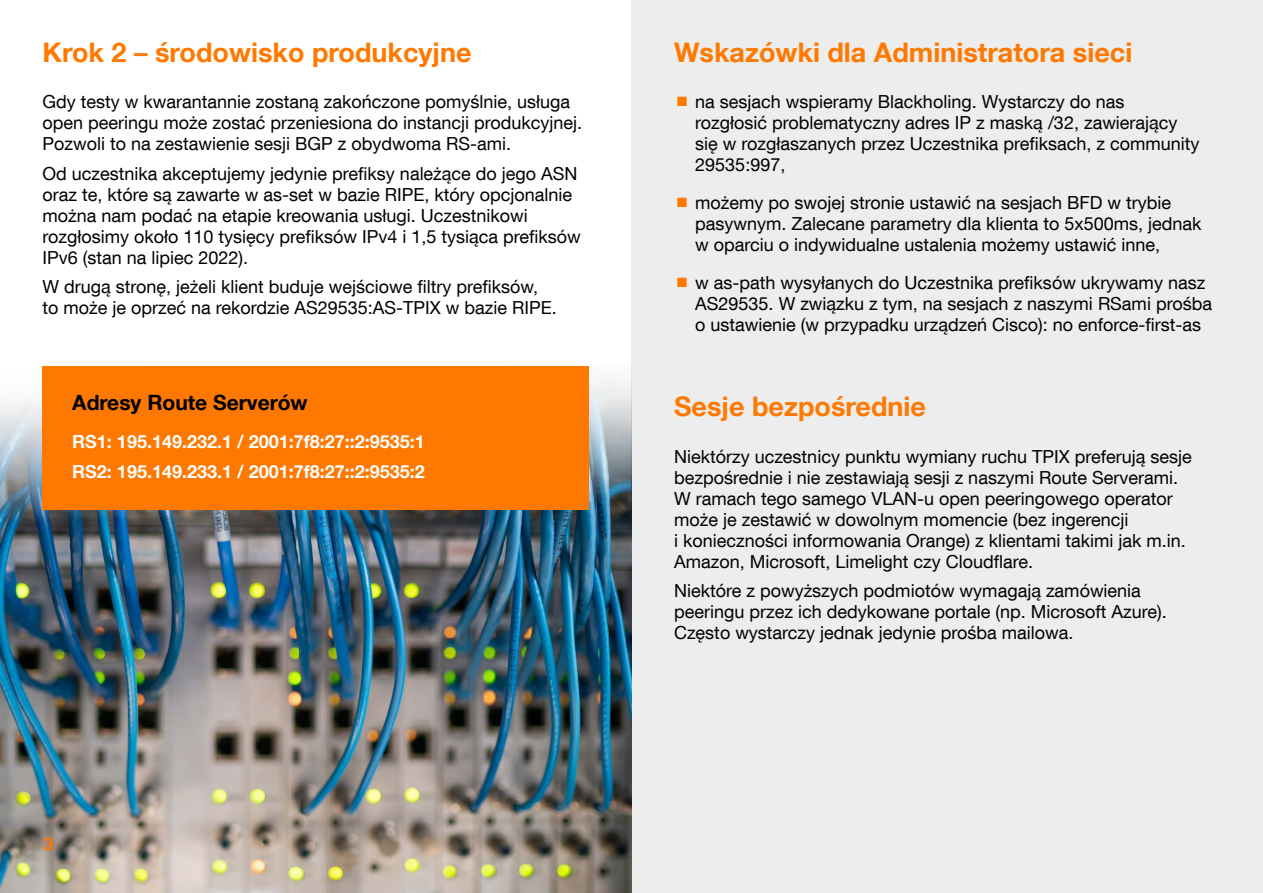
<style>
.page{position:relative;width:1263px;height:893px;background:#fff}
.page>*{position:absolute;margin:0;border:0;box-sizing:border-box;transform-origin:0 0}
.Bigger_-_header_-_white{font:700 27px "Helvetica Neue";color:#ff7900}
.Bigger_-_header_-_white-2{font:700 21px "Helvetica Neue";color:#000}
.Bigger_-_header_-_white-3{font:18px/21px "Helvetica Neue";color:#000}
.Bigger_-_header_-_white-4{font:700 18px "Helvetica Neue";color:#fff}
.Bigger_-_header_-_white-5{font:700 18px "Helvetica Neue";color:#ff7900}
</style>
<div class="page">
<div style="left:631px;top:0;width:632px;height:893px;background:#ededed"></div>
<img style="left:0;top:366px;width:631px;height:527px">
<div style="left:43px;top:366px;width:546px;height:143px;background:#ff7900"></div>
<p class="Bigger_-_header_-_white" style="left:43px;top:35px;width:431px">Krok 2 – środowisko produkcyjne</p>
<p class="Bigger_-_header_-_white-3" style="left:43px;top:91px;width:541px">Gdy testy w kwarantannie zostaną zakończone pomyślnie, usługa open peeringu może zostać przeniesiona do instancji produkcyjnej.<br>Pozwoli to na zestawienie sesji BGP z obydwoma RS-ami.</p>
<p class="Bigger_-_header_-_white-3" style="left:43px;top:162px;width:540px">Od uczestnika akceptujemy jedynie prefiksy należące do jego ASN oraz te, które są zawarte w as-set w bazie RIPE, który opcjonalnie można nam podać na etapie kreowania usługi. Uczestnikowi rozgłosimy około 110 tysięcy prefiksów IPv4 i 1,5 tysiąca prefiksów IPv6 (stan na lipiec 2022).</p>
<p class="Bigger_-_header_-_white-3" style="left:43px;top:276px;width:516px">W drugą stronę, jeżeli klient buduje wejściowe filtry prefiksów, to może je oprzeć na rekordzie AS29535:AS-TPIX w bazie RIPE.</p>
<p class="Bigger_-_header_-_white-2" style="left:72px;top:390px;width:237px">Adresy Route Serverów</p>
<p class="Bigger_-_header_-_white-4" style="left:72px;top:431px;width:354px">RS1: 195.149.232.1 / 2001:7f8:27::2:9535:1</p>
<p class="Bigger_-_header_-_white-4" style="left:72px;top:460px;width:354px">RS2: 195.149.233.1 / 2001:7f8:27::2:9535:2</p>
<p class="Bigger_-_header_-_white-5" style="left:44px;top:833px;width:12px">3</p>
<p class="Bigger_-_header_-_white" style="left:674px;top:35px;width:460px">Wskazówki dla Administratora sieci</p>
<p class="Bigger_-_header_-_white-3" style="left:695px;top:91px;width:506px">na sesjach wspieramy Blackholing. Wystarczy do nas rozgłosić problematyczny adres IP z maską /32, zawierający się w rozgłaszanych przez Uczestnika prefiksach, z community 29535:997,</p>
<p class="Bigger_-_header_-_white-3" style="left:695px;top:192px;width:508px">możemy po swojej stronie ustawić na sesjach BFD w trybie pasywnym. Zalecane parametry dla klienta to 5x500ms, jednak w oparciu o indywidualne ustalenia możemy ustawić inne,</p>
<p class="Bigger_-_header_-_white-3" style="left:695px;top:272px;width:518px">w as-path wysyłanych do Uczestnika prefiksów ukrywamy nasz<br>AS29535. W związku z tym, na sesjach z naszymi RSami prośba o ustawienie (w przypadku urządzeń Cisco): no enforce-first-as</p>
<p class="Bigger_-_header_-_white" style="left:674px;top:390px;width:254px">Sesje bezpośrednie</p>
<p class="Bigger_-_header_-_white-3" style="left:674px;top:446px;width:519px">Niektórzy uczestnicy punktu wymiany ruchu TPIX preferują sesje bezpośrednie i nie zestawiają sesji z naszymi Route Serverami.<br>W ramach tego samego VLAN-u open peeringowego operator może je zestawić w dowolnym momencie (bez ingerencji<br>i konieczności informowania Orange) z klientami takimi jak m.in.<br>Amazon, Microsoft, Limelight czy Cloudflare.</p>
<p class="Bigger_-_header_-_white-3" style="left:674px;top:580px;width:494px">Niektóre z powyższych podmiotów wymagają zamówienia peeringu przez ich dedykowane portale (np. Microsoft Azure).<br>Często wystarczy jednak jedynie prośba mailowa.</p>
</div>
